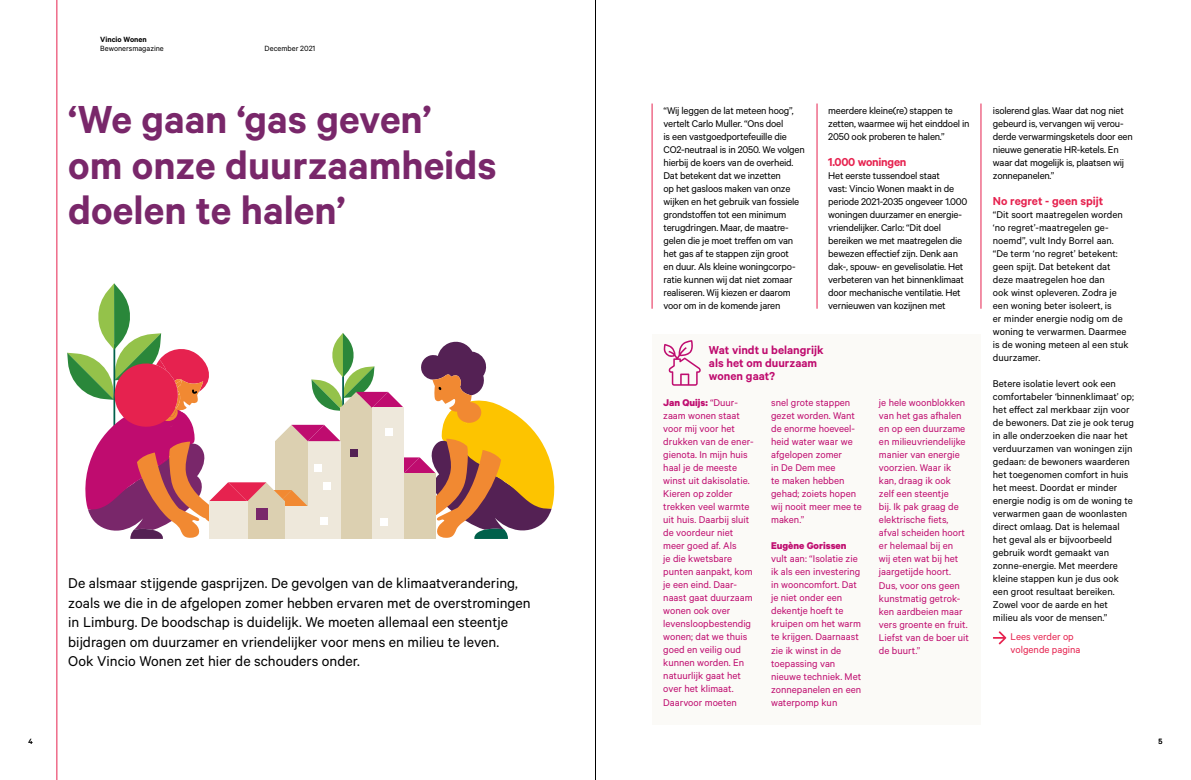
<style>
.page{position:relative;width:1191px;height:780px;background:#fff}
.page>*{position:absolute;margin:0;border:0;box-sizing:border-box;transform-origin:0 0}
.t1{font:600 44px/45.5px "Calibre";color:#79276a}
.t2{font:16px/19.5px "Calibre";color:#000}
.t3{font:600 13px/13px "Calibre";color:#bf0c6f}
.t4{font:600 13px "Calibre";letter-spacing:-.005em;color:#e6224f}
.t5{font:11px/13px "Calibre";color:#bf0c6f}
.t6{font:11px/13px "Calibre";letter-spacing:-.02em;color:#000}
.t7{font:11px/13px "Calibre";color:#000}
.t8{font:11px/13px "Calibre";color:#e6224f}
.t9{font:700 11px "Calibre";color:#bf0c6f}
.t10{font:8.5px "Calibre";color:#000}
.t11{font:600 8.5px "Calibre";color:#000}
.s1{font-weight:700}
</style>
<div class="page">
<div style="left:652px;top:334px;width:328px;height:390px;background:#fbfaf7"></div>
<svg style="left:993px;top:631px;width:13px;height:13px"></svg>
<hr style="left:652px;top:103px;width:1px;height:206px;background:#e6224f">
<svg style="left:663px;top:340px;width:38px;height:46px"></svg>
<svg style="left:67px;top:283px;width:487px;height:256px"></svg>
<hr style="left:57px;top:0;width:1px;height:780px;background:#e6224f">
<hr style="left:817px;top:103px;width:1px;height:206px;background:#e6224f">
<hr style="left:980px;top:103px;width:1px;height:206px;background:#e6224f">
<hr style="left:595px;top:0;width:1px;height:780px;background:#000">
<p class="t11" style="left:100px;top:34px;width:48px">Vincio Wonen</p>
<p class="t10" style="left:100px;top:43px;width:65px">Bewonersmagazine</p>
<p class="t10" style="left:265px;top:43px;width:52px">December 2021</p>
<h1 class="t1" style="left:68px;top:95px;width:430px">‘We gaan ‘gas geven’ om onze duurzaamheids doelen te halen’</h1>
<p class="t2" style="left:68px;top:573px;width:464px">De alsmaar stijgende gasprijzen. De gevolgen van de klimaatverandering, zoals we die in de afgelopen zomer hebben ervaren met de overstromingen in Limburg. De boodschap is duidelijk. We moeten allemaal een steentje bijdragen om duurzamer en vriendelijker voor mens en milieu te leven.<br>Ook Vincio Wonen zet hier de schouders onder.</p>
<p class="t6" style="left:663px;top:103px;width:143px">“Wij leggen de lat meteen hoog”, vertelt Carlo Muller. “Ons doel<br>is een vastgoedportefeuille die<br>CO2-neutraal is in 2050. We volgen hierbij de koers van de overheid.<br>Dat betekent dat we inzetten<br>op het gasloos maken van onze wijken en het gebruik van fossiele grondstoffen tot een minimum terugdringen. Maar, de maatre&shy;gelen die je moet treffen om van het gas af te stappen zijn groot<br>en duur. Als kleine woningcorpo&shy;ratie kunnen wij dat niet zomaar realiseren. Wij kiezen er daarom voor om in de komende jaren</p>
<p class="t6" style="left:828px;top:103px;width:143px">meerdere kleine(re) stappen te zetten, waarmee wij het einddoel in<br>2050 ook proberen te halen.”</p>
<p class="t4" style="left:828px;top:154px;width:80px">1.000 woningen</p>
<p class="t6" style="left:828px;top:168px;width:141px">Het eerste tussendoel staat<br>vast: Vincio Wonen maakt in de periode 2021-2035 ongeveer 1.000 woningen duurzamer en energie&shy;vriendelijker. Carlo: “Dit doel bereiken we met maatregelen die bewezen effectief zijn. Denk aan dak-, spouw- en gevelisolatie. Het verbeteren van het binnenklimaat door mechanische ventilatie. Het vernieuwen van kozijnen met</p>
<p class="t3" style="left:709px;top:343px;width:116px">Wat vindt u belangrijk als het om duurzaam wonen gaat?</p>
<p class="t5" style="left:663px;top:396px;width:92px"><span class="s1">Jan Quijs:</span> “Duur&shy;zaam wonen staat voor mij voor het drukken van de ener&shy;gienota. In mijn huis haal je de meeste winst uit dakisolatie.<br>Kieren op zolder trekken veel warmte uit huis. Daarbij sluit de voordeur niet meer goed af. Als<br>je die kwetsbare punten aanpakt, kom je een eind. Daar&shy;naast gaat duurzaam wonen ook over levensloopbestendig wonen; dat we thuis goed en veilig oud kunnen worden. En natuurlijk gaat het over het klimaat.<br>Daarvoor moeten</p>
<p class="t5" style="left:771px;top:396px;width:92px">snel grote stappen gezet worden. Want de enorme hoeveel&shy;heid water waar we afgelopen zomer<br>in De Dem mee<br>te maken hebben gehad; zoiets hopen wij nooit meer mee te maken.”</p>
<p class="t9" style="left:771px;top:539px;width:77px">Eugène Gorissen</p>
<p class="t5" style="left:771px;top:552px;width:92px">vult aan: “Isolatie zie ik als een investering in wooncomfort. Dat je niet onder een dekentje hoeft te kruipen om het warm te krijgen. Daarnaast zie ik winst in de toepassing van nieuwe techniek. Met zonnepanelen en een waterpomp kun</p>
<p class="t5" style="left:879px;top:396px;width:92px">je hele woonblokken van het gas afhalen en op een duurzame en milieuvriendelijke manier van energie voorzien. Waar ik kan, draag ik ook<br>zelf een steentje<br>bij. Ik pak graag de elektrische fiets, afval scheiden hoort er helemaal bij en<br>wij eten wat bij het jaargetijde hoort.<br>Dus, voor ons geen kunstmatig getrok&shy;ken aardbeien maar vers groente en fruit.<br>Liefst van de boer uit de buurt.”</p>
<p class="t6" style="left:993px;top:103px;width:141px">isolerend glas. Waar dat nog niet gebeurd is, vervangen wij verou&shy;derde verwarmingsketels door een nieuwe generatie HR-ketels. En waar dat mogelijk is, plaatsen wij zonnepanelen.”</p>
<p class="t4" style="left:993px;top:193px;width:112px">No regret - geen spijt</p>
<p class="t7" style="left:993px;top:207px;width:137px">“Dit soort maatregelen worden ‘no regret’-maatregelen ge&shy;noemd”, vult Indy Borrel aan. “De term ‘no regret’ betekent: geen spijt. Dat betekent dat deze maatregelen hoe dan<br>ook winst opleveren. Zodra je een woning beter isoleert, is<br>er minder energie nodig om de woning te verwarmen. Daarmee is de woning meteen al een stuk duurzamer.</p>
<p class="t7" style="left:993px;top:376px;width:143px">Betere isolatie levert ook een comfortabeler ‘binnenklimaat’ op; het effect zal merkbaar zijn voor de bewoners. Dat zie je ook terug in alle onderzoeken die naar het verduurzamen van woningen zijn gedaan: de bewoners waarderen het toegenomen comfort in huis het meest. Doordat er minder energie nodig is om de woning te verwarmen gaan de woonlasten direct omlaag. Dat is helemaal het geval als er bijvoorbeeld gebruik wordt gemaakt van zonne-energie. Met meerdere kleine stappen kun je dus ook een groot resultaat bereiken.<br>Zowel voor de aarde en het milieu als voor de mensen.”</p>
<p class="t8" style="left:1010px;top:630px;width:71px">Lees verder op volgende pagina</p>
<p class="t10" style="left:28px;top:736px;width:6px">4</p>
<p class="t10" style="left:1158px;top:736px;width:5px">5</p>
</div>
